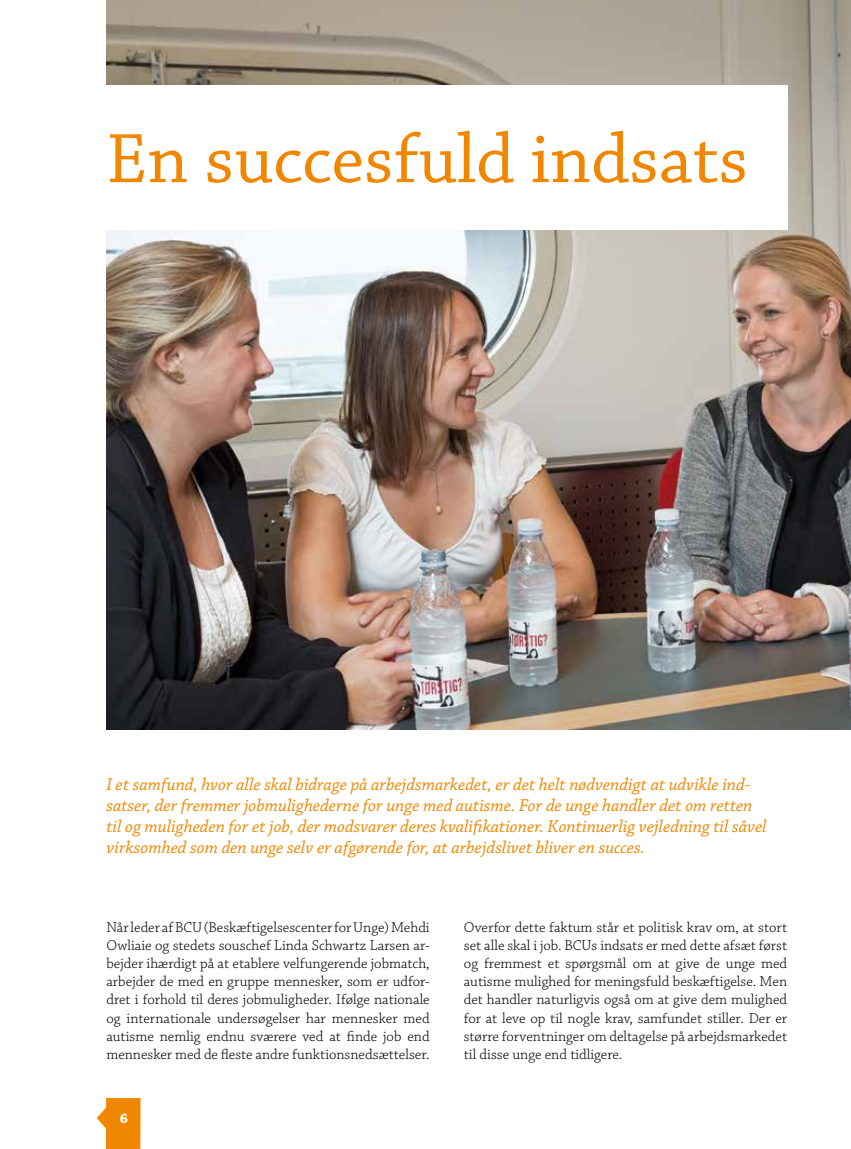
<style>
.page{position:relative;width:851px;height:1149px;background:#fff}
.page>*{position:absolute;margin:0;border:0;box-sizing:border-box;transform-origin:0 0}
.t1{font:73.5px "Chaparral Pro";color:#f18700}
.t2{font:italic 18px/21px "Chaparral Pro";color:#f18700}
.t3{font:300 15px/18px "Chaparral Pro";color:#000;text-align:justify}
.t4{font:700 14.55px "Chaparral Pro";color:#fff}
</style>
<div class="page">
<svg style="left:97px;top:1098px;width:43px;height:50px"></svg>
<img style="left:106px;top:0;width:744px;height:729px">
<div style="left:0;top:85px;width:787px;height:145px;background:#fff"></div>
<h1 class="t1" style="left:106px;top:118px;width:643px">En succesfuld indsats</h1>
<p class="t2" style="left:106px;top:774px;width:661px">I et samfund, hvor alle skal bidrage på arbejdsmarkedet, er det helt nødvendigt at udvikle ind&shy;satser, der fremmer jobmulighederne for unge med autisme. For de unge handler det om retten til og muligheden for et job, der modsvarer deres kvalifikationer. Kontinuerlig vejledning til såvel virksomhed som den unge selv er afgørende for, at arbejdslivet bliver en succes.</p>
<p class="t3" style="left:106px;top:919px;width:325px">Når leder af BCU (Beskæftigelsescenter for Unge) Mehdi Owliaie og stedets souschef Linda Schwartz Larsen ar&shy;bejder ihærdigt på at etablere velfungerende jobmatch, arbejder de med en gruppe mennesker, som er udfor&shy;dret i forhold til deres jobmuligheder. Ifølge nationale og internationale undersøgelser har mennesker med autisme nemlig endnu sværere ved at finde job end mennesker med de fleste andre funktionsnedsættelser.</p>
<p class="t3" style="left:463px;top:919px;width:325px">Overfor dette faktum står et politisk krav om, at stort set alle skal i job. BCUs indsats er med dette afsæt først og fremmest et spørgsmål om at give de unge med autisme mulighed for meningsfuld beskæftigelse. Men det handler naturligvis også om at give dem mulighed for at leve op til nogle krav, samfundet stiller. Der er større forventninger om deltagelse på arbejdsmarkedet til disse unge end tidligere.</p>
<p class="t4" style="left:120px;top:1109px;width:10px">6</p>
</div>
